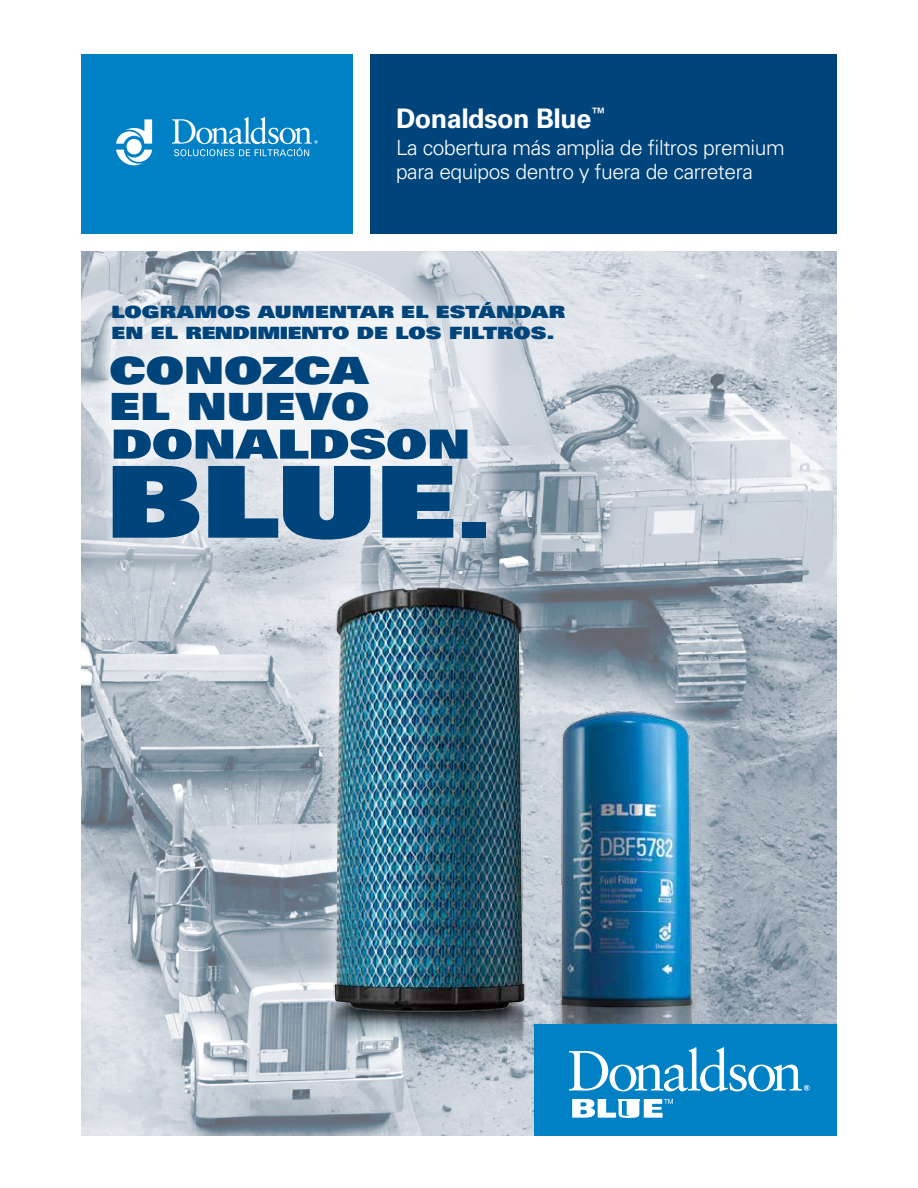
<style>
.page{position:relative;width:918px;height:1188px;background:#fff}
.page>*{position:absolute;margin:0;border:0;box-sizing:border-box;transform-origin:0 0}
.t1{font:99.3px "Univers LT Std X Black";color:#00447c;scale:1.28 1}
.t2{font:40.2px "Univers LT Std X Black";color:#00447c;scale:1.28 1}
.t3{font:37.5px/36px "Univers LT Std X Black";color:#00447c;scale:1.28 1}
.t4{font:700 27px "Univers LT Std";letter-spacing:-.02em;color:#fff}
.t5{font:300 21px/24px "Univers LT Std";letter-spacing:-.02em;color:#fff}
.t6{font:16.95px/20.7px "Univers LT Std X Black";color:#00447c;scale:1.28 1}
.s1{font-size:75.15px}
</style>
<div class="page">
<div style="left:371px;top:54px;width:466px;height:180px;background:#00447c"></div>
<div style="left:81px;top:54px;width:272px;height:180px;background:#0081c6"></div>
<svg style="left:116px;top:119px;width:36px;height:46px"></svg>
<svg style="left:172px;top:117px;width:146px;height:39px"></svg>
<img style="left:81px;top:251px;width:756px;height:885px">
<svg style="left:94px;top:316px;width:458px;height:239px"></svg>
<img style="left:545px;top:680px;width:174px;height:344px">
<img style="left:311px;top:984px;width:233px;height:106px">
<img style="left:325px;top:578px;width:218px;height:447px">
<div style="left:535px;top:1024px;width:302px;height:112px;background:#0081c6"></div>
<svg style="left:569px;top:1047px;width:241px;height:44px"></svg>
<svg style="left:572px;top:1099px;width:101px;height:19px"></svg>
<p class="t4" style="left:396px;top:103px;width:212px">Donaldson Blue<sup>™</sup></p>
<p class="t5" style="left:396px;top:136px;width:390px">La cobertura más amplia de filtros premium para equipos dentro y fuera de carretera</p>
<p class="t6" style="left:111px;top:301px;width:356px">LOGRAMOS AUMENTAR EL ESTÁNDAR<br>EN EL RENDIMIENTO DE LOS FILTROS.</p>
<h3 class="t3" style="left:110px;top:352px;width:204px">CONOZCA<br>EL NUEVO</h3>
<h2 class="t2" style="left:111px;top:418px;width:282px">DONALDSON</h2>
<h1 class="t1" style="left:106px;top:437px;width:302px">BLUE<span class="s1">.</span></h1>
</div>
